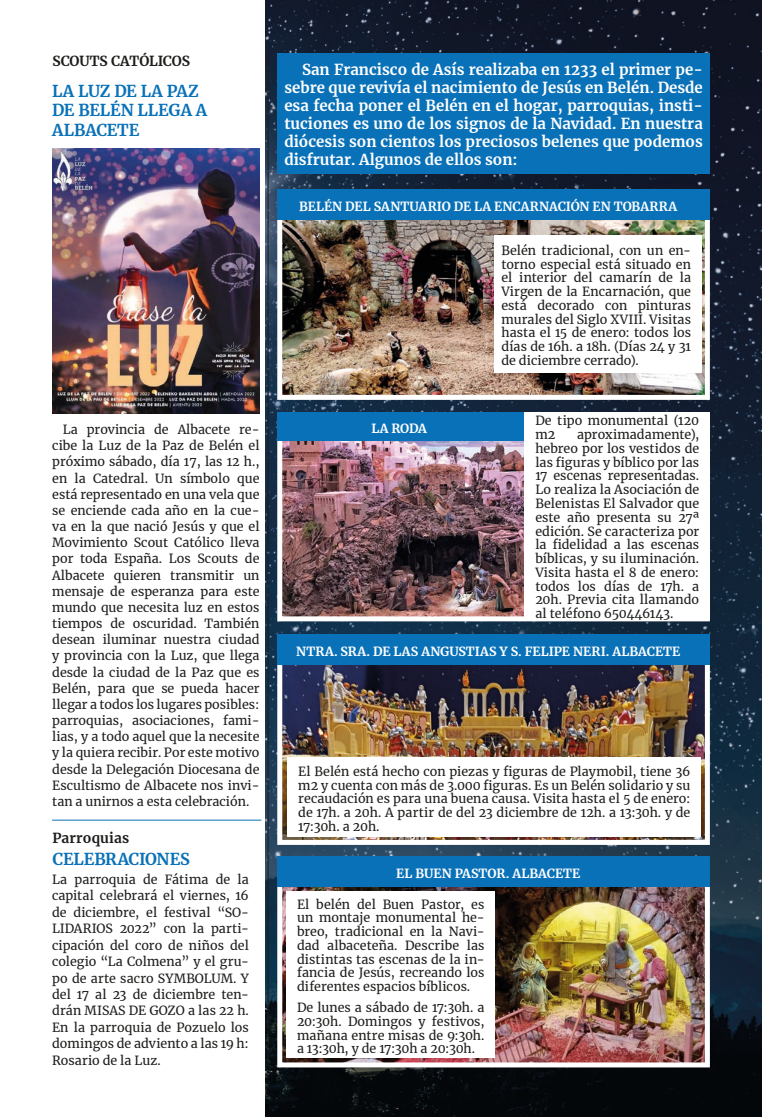
<style>
.page{position:relative;width:762px;height:1117px;background:#fff}
.page>*{position:absolute;margin:0;border:0;box-sizing:border-box;transform-origin:0 0}
.CONTENT_TEXTS{font:700 16.25px/19.5px "Merriweather";letter-spacing:-.01em;color:#0971b8}
.t1{font:700 15px/18px "Merriweather";color:#fff;text-align:justify}
.CONTENT_TEXTS-2{font:700 13.75px "Merriweather";color:#1d1d1b}
.CONTENT_TEXTS-3{font:12.5px/13.8px "Merriweather";color:#1d1d1b;text-align:justify}
.CONTENT_TEXTS-4{font:700 12.5px "Merriweather";color:#fff}
</style>
<div class="page">
<img style="left:266px;top:0;width:496px;height:1116px">
<div style="left:277px;top:54px;width:433px;height:120px;background:#0971b8"></div>
<img style="left:52px;top:148px;width:207px;height:265px">
<hr style="left:52px;top:819px;width:209px;height:1px;background:#0971b8">
<img style="left:283px;top:219px;width:421px;height:175px">
<div style="left:277px;top:192px;width:433px;height:208px;border:5px solid #fff"></div>
<div style="left:494px;top:235px;width:208px;height:137px;background:#fff"></div>
<div style="left:277px;top:189px;width:433px;height:30px;background:#0971b8"></div>
<hr style="left:268px;top:52px;width:1px;height:1012px;background:#1d1d1b">
<img style="left:283px;top:441px;width:242px;height:174px">
<div style="left:277px;top:413px;width:433px;height:208px;border:5px solid #fff"></div>
<div style="left:277px;top:412px;width:254px;height:29px;background:#0971b8"></div>
<img style="left:283px;top:664px;width:421px;height:174px">
<div style="left:277px;top:637px;width:433px;height:207px;border:5px solid #fff"></div>
<div style="left:288px;top:757px;width:413px;height:79px;background:#fff"></div>
<div style="left:277px;top:634px;width:433px;height:30px;background:#0971b8"></div>
<img style="left:283px;top:886px;width:421px;height:175px">
<div style="left:277px;top:858px;width:433px;height:209px;border:5px solid #fff"></div>
<div style="left:286px;top:891px;width:209px;height:166px;background:#fff"></div>
<div style="left:277px;top:856px;width:433px;height:30px;background:#0971b8"></div>
<div style="left:525px;top:412px;width:185px;height:207px;background:#fff"></div>
<p class="CONTENT_TEXTS-2" style="left:52px;top:51px;width:139px">SCOUTS CATÓLICOS</p>
<p class="CONTENT_TEXTS" style="left:52px;top:80px;width:157px">LA LUZ DE LA PAZ<br>DE BELÉN LLEGA A<br>ALBACETE</p>
<p class="CONTENT_TEXTS-3" style="left:52px;top:421px;width:209px;line-height:16.1px;text-indent:11px">La provincia de Albacete re&shy;cibe la Luz de la Paz de Belén el próximo sábado, día 17, las 12 h., en la Catedral. Un símbolo que está representado en una vela que se enciende cada año en la cue&shy;va en la que nació Jesús y que el Movimiento Scout Católico lleva por toda España. Los Scouts de Albacete quieren transmitir un mensaje de esperanza para este mundo que necesita luz en estos tiempos de oscuridad. También desean iluminar nuestra ciudad y provincia con la Luz, que llega desde la ciudad de la Paz que es Belén, para que se pueda hacer llegar a todos los lugares posibles: parroquias, asociaciones, fami&shy;lias, y a todo aquel que la necesite y la quiera recibir. Por este motivo desde la Delegación Diocesana de Escultismo de Albacete nos invi&shy;tan a unirnos a esta celebración.</p>
<p class="CONTENT_TEXTS-2" style="left:52px;top:828px;width:78px">Parroquias</p>
<p class="CONTENT_TEXTS" style="left:52px;top:848px;width:139px">CELEBRACIONES</p>
<p class="CONTENT_TEXTS-3" style="left:52px;top:870px;width:198px;line-height:16.5px">La parroquia de Fátima de la capital celebrará el viernes, 16 de diciembre, el festival “SO-LIDARIOS 2022” con la parti&shy;cipación del coro de niños del colegio “La Colmena” y el gru&shy;po de arte sacro SYMBOLUM. Y del 17 al 23 de diciembre ten&shy;drán MISAS DE GOZO a las 22 h.<br>En la parroquia de Pozuelo los domingos de adviento a las 19 h:<br>Rosario de la Luz.</p>
<p class="t1" style="left:284px;top:60px;width:420px;text-indent:18px">San Francisco de Asís realizaba en 1233 el primer pe&shy;sebre que revivía el nacimiento de Jesús en Belén. Desde esa fecha poner el Belén en el hogar, parroquias, insti&shy;tuciones es uno de los signos de la Navidad. En nuestra diócesis son cientos los preciosos belenes que podemos disfrutar. Algunos de ellos son:</p>
<p class="CONTENT_TEXTS-4" style="left:299px;top:197px;width:379px">BELÉN DEL SANTUARIO DE LA ENCARNACIÓN EN TOBARRA</p>
<p class="CONTENT_TEXTS-4" style="left:371px;top:419px;width:57px">LA RODA</p>
<p class="CONTENT_TEXTS-3" style="left:501px;top:243px;width:191px">Belén tradicional, con un en&shy;torno especial está situado en el interior del camarín de la Virgen de la Encarnación, que está decorado con pinturas murales del Siglo XVIII. Visitas hasta el 15 de enero: todos los días de 16h. a 18h. (Días 24 y 31 de diciembre cerrado).</p>
<p class="CONTENT_TEXTS-3" style="left:535px;top:413px;width:165px">De tipo monumental (120 m2</p>
<p class="CONTENT_TEXTS-3" style="left:535px;top:427px;width:165px;text-indent:42px">aproximadamente), hebreo por los vestidos de las figuras y bíblico por las 17 escenas representadas.<br>Lo realiza la Asociación de Belenistas El Salvador que este año presenta su 27ª edición. Se caracteriza por la fidelidad a las escenas bíblicas, y su iluminación.<br>Visita hasta el 8 de enero: todos los días de 17h. a 20h. Previa cita llamando al teléfono 650446143.</p>
<p class="CONTENT_TEXTS-4" style="left:296px;top:642px;width:385px">NTRA. SRA. DE LAS ANGUSTIAS Y S. FELIPE NERI. ALBACETE</p>
<p class="CONTENT_TEXTS-3" style="left:298px;top:764px;width:394px">El Belén está hecho con piezas y figuras de Playmobil, tiene 36 m2 y cuenta con más de 3.000 figuras. Es un Belén solidario y su recaudación es para una buena causa. Visita hasta el 5 de enero: de 17h. a 20h. A partir de del 23 diciembre de 12h. a 13:30h. y de 17:30h. a 20h.</p>
<p class="CONTENT_TEXTS-4" style="left:396px;top:864px;width:185px">EL BUEN PASTOR. ALBACETE</p>
<p class="CONTENT_TEXTS-3" style="left:297px;top:896px;width:189px">El belén del Buen Pastor, es un montaje monumental he&shy;breo, tradicional en la Navi&shy;dad albaceteña. Describe las distintas tas escenas de la in&shy;fancia de Jesús, recreando los diferentes espacios bíblicos.</p>
<p class="CONTENT_TEXTS-3" style="left:297px;top:1000px;width:189px">De lunes a sábado de 17:30h. a 20:30h. Domingos y festivos, mañana entre misas de 9:30h. a 13:30h, y de 17:30h a 20:30h.</p>
</div>
